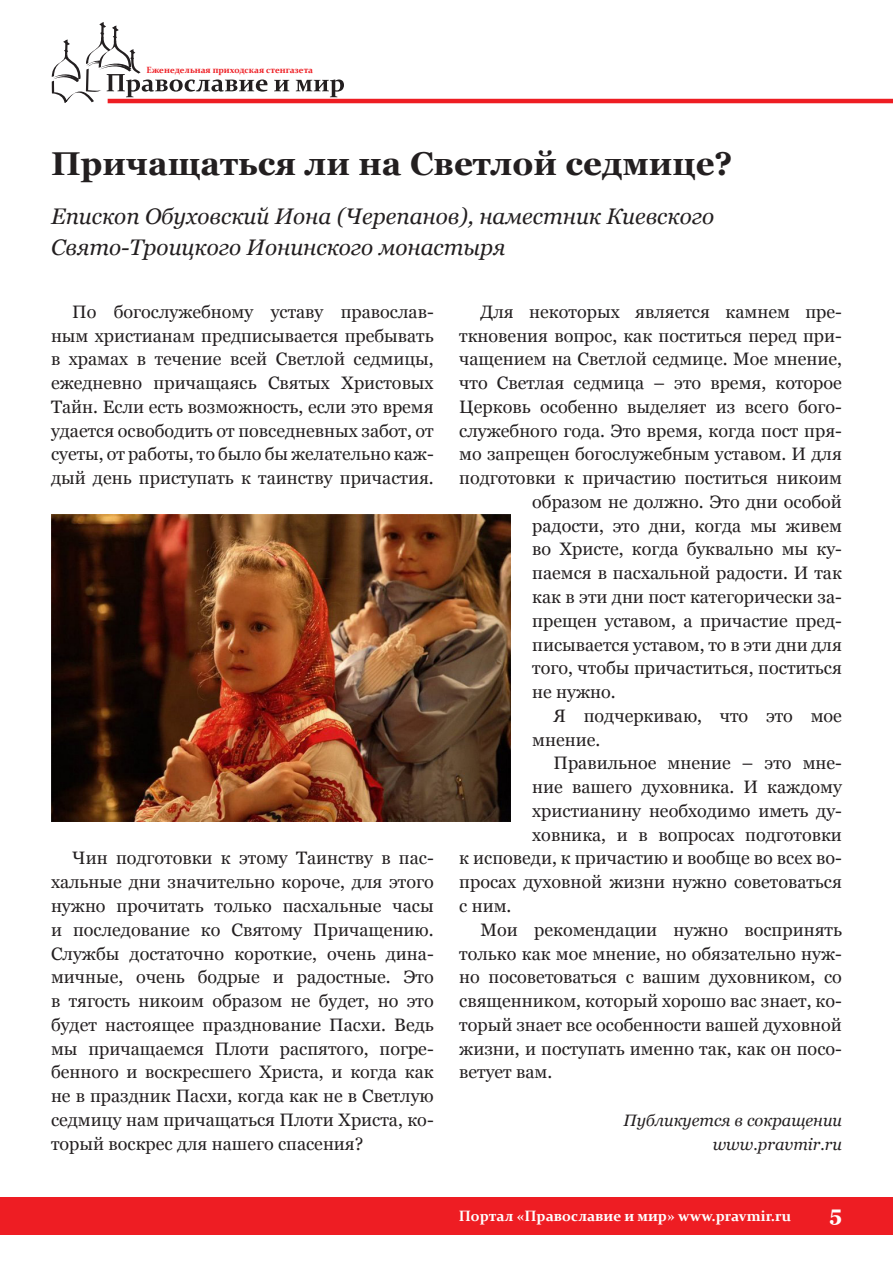
<style>
.page{position:relative;width:893px;height:1263px;background:#fff}
.page>*{position:absolute;margin:0;border:0;box-sizing:border-box;transform-origin:0 0}
.Zagolovok{font:700 33px "Georgia";color:#231f20}
.Author{font:italic 22.5px/31.5px "Georgia";color:#231f20}
.t1{font:700 21px "Georgia";color:#fff}
.Text{font:18px/23.7px "Georgia";color:#231f20;text-align:justify}
.Bibliography{font:italic 16.5px/23.7px "Georgia";color:#231f20;text-align:right}
.t2{font:700 15px "Constantia";color:#fff}
.t3{font:700 9px "Constantia";color:#ee1d23}
</style>
<div class="page">
<svg style="left:52px;top:22px;width:215px;height:81px"></svg>
<svg style="left:274px;top:80px;width:15px;height:11px"></svg>
<svg style="left:296px;top:79px;width:48px;height:18px"></svg>
<hr style="left:108px;top:99px;width:785px;height:4px;background:#ee1d23">
<div style="left:0;top:1197px;width:893px;height:37px;background:#ee1d23"></div>
<img style="left:51px;top:515px;width:460px;height:306px">
<p class="t3" style="left:147px;top:64px;width:168px">Еженедельная приходская стенгазета</p>
<p class="Zagolovok" style="left:51px;top:142px;width:683px">Причащаться ли на Светлой седмице?</p>
<p class="Author" style="left:51px;top:200px;width:665px">Епископ Обуховский Иона (Черепанов), наместник Киевского<br>Свято-Троицкого Ионинского монастыря</p>
<p class="Text" style="left:51px;top:300px;width:384px;text-indent:21px">По богослужебному уставу православ&shy;ным христианам предписывается пребывать в храмах в течение всей Светлой седмицы, ежедневно причащаясь Святых Христовых Тайн. Если есть возможность, если это время удается освободить от повседневных забот, от суеты, от работы, то было бы желательно каж&shy;дый день приступать к таинству причастия.</p>
<p class="Text" style="left:51px;top:847px;width:384px;text-indent:21px">Чин подготовки к этому Таинству в пас&shy;хальные дни значительно короче, для этого нужно прочитать только пасхальные часы и последование ко Святому Причащению.<br>Службы достаточно короткие, очень дина&shy;мичные, очень бодрые и радостные. Это в тягость никоим образом не будет, но это будет настоящее празднование Пасхи. Ведь мы причащаемся Плоти распятого, погре&shy;бенного и воскресшего Христа, и когда как не в праздник Пасхи, когда как не в Светлую седмицу нам причащаться Плоти Христа, ко&shy;торый воскрес для нашего спасения?</p>
<p class="Text" style="left:480px;top:300px;width:361px">Для некоторых является камнем пре-</p>
<p class="Text" style="left:459px;top:324px;width:384px">ткновения вопрос, как поститься перед при-</p>
<p class="Text" style="left:459px;top:348px;width:384px">чащением на Светлой седмице. Мое мнение,</p>
<p class="Text" style="left:459px;top:371px;width:384px">что Светлая седмица – это время, которое</p>
<p class="Text" style="left:459px;top:395px;width:384px">Церковь особенно выделяет из всего бого-</p>
<p class="Text" style="left:459px;top:419px;width:384px">служебного года. Это время, когда пост пря-</p>
<p class="Text" style="left:459px;top:443px;width:384px">мо запрещен богослужебным уставом. И для</p>
<p class="Text" style="left:459px;top:466px;width:384px">подготовки к причастию поститься никоим</p>
<p class="Text" style="left:532px;top:490px;width:311px">образом не должно. Это дни особой</p>
<p class="Text" style="left:532px;top:514px;width:311px">радости, это дни, когда мы живем</p>
<p class="Text" style="left:532px;top:538px;width:311px">во Христе, когда буквально мы ку-</p>
<p class="Text" style="left:532px;top:561px;width:311px">паемся в пасхальной радости. И так</p>
<p class="Text" style="left:532px;top:585px;width:311px">как в эти дни пост категорически за-</p>
<p class="Text" style="left:532px;top:609px;width:311px">прещен уставом, а причастие пред-</p>
<p class="Text" style="left:532px;top:633px;width:311px">писывается уставом, то в эти дни для</p>
<p class="Text" style="left:532px;top:657px;width:311px">того, чтобы причаститься, поститься</p>
<p class="Text" style="left:532px;top:680px;width:85px">не нужно.</p>
<p class="Text" style="left:532px;top:704px;width:311px;text-indent:21px">Я подчеркиваю, что это мое мнение.</p>
<p class="Text" style="left:553px;top:752px;width:290px">Правильное мнение – это мне-</p>
<p class="Text" style="left:532px;top:775px;width:311px">ние вашего духовника. И каждому</p>
<p class="Text" style="left:532px;top:799px;width:311px">христианину необходимо иметь ду-</p>
<p class="Text" style="left:532px;top:823px;width:311px">ховника, и в вопросах подготовки</p>
<p class="Text" style="left:459px;top:847px;width:384px">к исповеди, к причастию и вообще во всех во-</p>
<p class="Text" style="left:459px;top:870px;width:384px">просах духовной жизни нужно советоваться</p>
<p class="Text" style="left:459px;top:894px;width:54px">с ним.</p>
<p class="Text" style="left:459px;top:918px;width:384px;text-indent:21px">Мои рекомендации нужно воспринять только как мое мнение, но обязательно нуж&shy;но посоветоваться с вашим духовником, со священником, который хорошо вас знает, ко&shy;торый знает все особенности вашей духовной жизни, и поступать именно так, как он посо&shy;ветует вам.</p>
<p class="Bibliography" style="left:623px;top:1108px;width:220px">Публикуется в сокращении www.pravmir.ru</p>
<p class="t2" style="left:459px;top:1205px;width:334px">Портал «Православие и мир» www.pravmir.ru</p>
<p class="t1" style="left:829px;top:1200px;width:14px">5</p>
</div>
